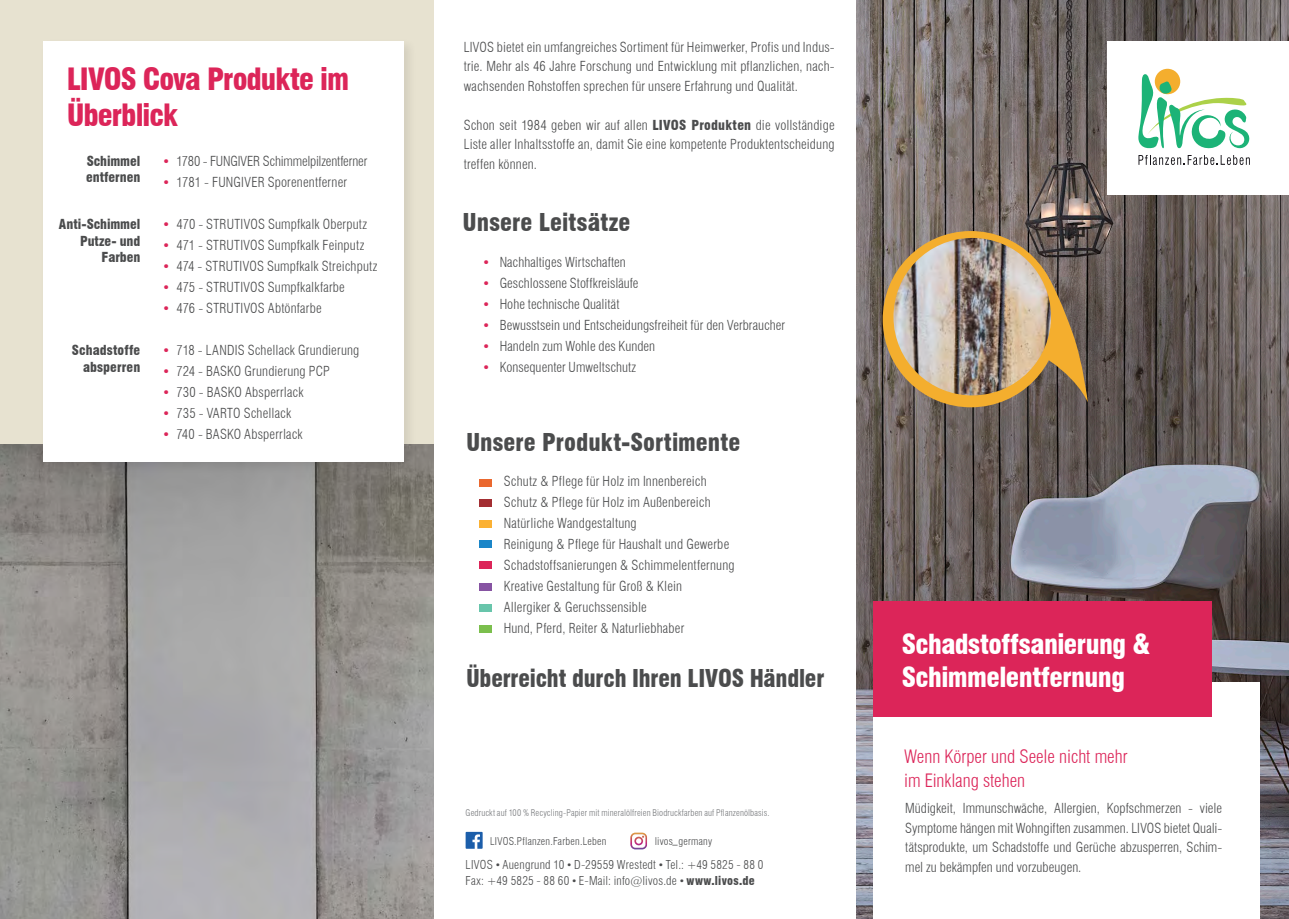
<style>
.page{position:relative;width:1289px;height:919px;background:#fff}
.page>*{position:absolute;margin:0;border:0;box-sizing:border-box;transform-origin:0 0}
.t1{font:900 condensed 30px "Swiss 721 BT";letter-spacing:-.035em;color:#dc2559}
.Titel{font:900 condensed 27px/33px "Swiss 721 BT";letter-spacing:-.02em;color:#fff}
.Zwischenheadline{font:900 condensed 24px "Swiss 721 BT";color:#4b4c4d}
.t2{font:300 condensed 18px "Swiss 721 BT";color:#dc2559}
.t3{font:300 condensed 13.5px/19.5px "Swiss 721 BT";letter-spacing:.01em;color:#4b4c4d;text-align:justify}
.t4{font:900 condensed 13.5px/16.5px "Swiss 721 BT";color:#4b4c4d;text-align:right}
.t5{font:300 condensed 13.5px "Swiss 721 BT";letter-spacing:-.01em;color:#4b4c4d}
.t6{font:300 condensed 12px "Swiss 721 BT";letter-spacing:.02em;color:#4b4c4d}
.t7{font:300 condensed 10.5px "Swiss 721 BT";letter-spacing:.025em;color:#4b4c4d}
.t8{font:300 condensed 9px "Swiss 721 BT";letter-spacing:.01em;color:#76787b}
.s1{font-family:"Ubuntu";font-weight:700;font-stretch:normal;color:#dc2559}
.s2{font-weight:900}
.s3{font-weight:400;font-stretch:normal}
.s4{font-family:"Ubuntu";font-stretch:normal}
</style>
<div class="page">
<img style="left:856px;top:0;width:432px;height:918px">
<div style="left:873px;top:683px;width:386px;height:235px;background:#fff"></div>
<div style="left:873px;top:601px;width:338px;height:116px;background:#dc2559"></div>
<div style="left:0;top:0;width:434px;height:918px;background:#e7e2d0"></div>
<div style="left:1107px;top:41px;width:181px;height:153px;background:#fff"></div>
<img style="left:0;top:444px;width:434px;height:474px">
<div style="left:39px;top:38px;width:378px;height:436px;background:#231f20;opacity:.1"></div>
<div style="left:43px;top:41px;width:361px;height:420px;background:#fff"></div>
<div style="left:882px;top:230px;width:177px;height:177px;background:#f4ae2e;border-radius:50%"></div>
<svg style="left:1001px;top:266px;width:86px;height:136px;background:#987849"></svg>
<img style="left:893px;top:238px;width:158px;height:158px">
<div style="left:1154px;top:69px;width:26px;height:25px;background:#f4ae2e;border-radius:50%"></div>
<svg style="left:1138px;top:74px;width:112px;height:75px"></svg>
<svg style="left:1138px;top:155px;width:111px;height:10px"></svg>
<svg style="left:465px;top:831px;width:17px;height:17px"></svg>
<svg style="left:630px;top:832px;width:17px;height:17px"></svg>
<div style="left:479px;top:479px;width:12px;height:7px;background:#ea682f"></div>
<div style="left:479px;top:561px;width:12px;height:7px;background:#dc2559"></div>
<div style="left:479px;top:499px;width:12px;height:7px;background:#a32e32"></div>
<div style="left:479px;top:583px;width:12px;height:7px;background:#8653a2"></div>
<div style="left:479px;top:520px;width:12px;height:7px;background:#fbb133"></div>
<div style="left:479px;top:604px;width:12px;height:7px;background:#68c5ab"></div>
<div style="left:479px;top:540px;width:12px;height:8px;background:#1b86c8"></div>
<div style="left:479px;top:625px;width:12px;height:7px;background:#7bbf4d"></div>
<p class="t1" style="left:67px;top:61px;width:284px">LIVOS Cova Produkte im</p>
<p class="t1" style="left:67px;top:97px;width:113px">Überblick</p>
<p class="t4" style="left:86px;top:153px;width:56px;text-align:left">Schimmel entfernen</p>
<p class="t4" style="left:59px;top:216px;width:83px">Anti-Schimmel<br>Putze- und<br>Farben</p>
<p class="t4" style="left:72px;top:342px;width:70px">Schadstoffe absperren</p>
<p class="t5" style="left:164px;top:153px;width:205px"><span class="s1">•</span> 1780 - FUNGIVER Schimmelpilzentferner</p>
<p class="t3" style="left:164px;top:172px;width:185px"><span class="s1">•</span> 1781 - FUNGIVER Sporenentferner</p>
<p class="t3" style="left:164px;top:214px;width:205px"><span class="s1">•</span> 470 - STRUTIVOS Sumpfkalk Oberputz</p>
<p class="t3" style="left:164px;top:235px;width:202px"><span class="s1">•</span> 471 - STRUTIVOS Sumpfkalk Feinputz</p>
<p class="t3" style="left:164px;top:256px;width:215px"><span class="s1">•</span> 474 - STRUTIVOS Sumpfkalk Streichputz</p>
<p class="t3" style="left:164px;top:277px;width:183px"><span class="s1">•</span> 475 - STRUTIVOS Sumpfkalkfarbe</p>
<p class="t3" style="left:164px;top:298px;width:159px"><span class="s1">•</span> 476 - STRUTIVOS Abtönfarbe</p>
<p class="t3" style="left:164px;top:340px;width:197px"><span class="s1">•</span> 718 - LANDIS Schellack Grundierung</p>
<p class="t3" style="left:164px;top:361px;width:168px"><span class="s1">•</span> 724 - BASKO Grundierung PCP</p>
<p class="t3" style="left:164px;top:382px;width:141px"><span class="s1">•</span> 730 - BASKO Absperrlack</p>
<p class="t3" style="left:164px;top:403px;width:129px"><span class="s1">•</span> 735 - VARTO Schellack</p>
<p class="t3" style="left:164px;top:424px;width:140px"><span class="s1">•</span> 740 - BASKO Absperrlack</p>
<p class="t3" style="left:463px;top:37px;width:372px">LIVOS bietet ein umfangreiches Sortiment für Heimwerker, Profis und Indus&shy;trie. Mehr als 46 Jahre Forschung und Entwicklung mit pflanzlichen, nach&shy;wachsenden Rohstoffen sprechen für unsere Erfahrung und Qualität.</p>
<p class="t3" style="left:463px;top:115px;width:372px">Schon seit 1984 geben wir auf allen <span class="s2">LIVOS Produkten</span> die vollständige Liste aller Inhaltsstoffe an, damit Sie eine kompetente Produktentscheidung treffen können.</p>
<p class="Zwischenheadline" style="left:462px;top:208px;width:169px">Unsere Leitsätze</p>
<p class="t3" style="left:484px;top:252px;width:143px"><span class="s1">•</span> Nachhaltiges Wirtschaften</p>
<p class="t3" style="left:484px;top:273px;width:156px"><span class="s1">•</span> Geschlossene Stoffkreisläufe</p>
<p class="t3" style="left:484px;top:294px;width:137px"><span class="s1">•</span> Hohe technische Qualität</p>
<p class="t3" style="left:484px;top:315px;width:303px"><span class="s1">•</span> Bewusstsein und Entscheidungsfreiheit für den Verbraucher</p>
<p class="t3" style="left:484px;top:336px;width:173px"><span class="s1">•</span> Handeln zum Wohle des Kunden</p>
<p class="t3" style="left:484px;top:357px;width:154px"><span class="s1">•</span> Konsequenter Umweltschutz</p>
<p class="Zwischenheadline" style="left:466px;top:428px;width:276px">Unsere Produkt-Sortimente</p>
<p class="t3" style="left:504px;top:471px;width:204px">Schutz &amp; Pflege für Holz im Innenbereich</p>
<p class="t3" style="left:504px;top:492px;width:208px">Schutz &amp; Pflege für Holz im Außenbereich</p>
<p class="t3" style="left:504px;top:513px;width:134px">Natürliche Wandgestaltung</p>
<p class="t3" style="left:504px;top:534px;width:227px">Reinigung &amp; Pflege für Haushalt und Gewerbe</p>
<p class="t3" style="left:504px;top:555px;width:232px">Schadstoffsanierungen &amp; Schimmelentfernung</p>
<p class="t3" style="left:504px;top:576px;width:180px">Kreative Gestaltung für Groß &amp; Klein</p>
<p class="t3" style="left:504px;top:597px;width:145px">Allergiker &amp; Geruchssensible</p>
<p class="t3" style="left:504px;top:618px;width:182px">Hund, Pferd, Reiter &amp; Naturliebhaber</p>
<p class="Zwischenheadline" style="left:466px;top:663px;width:360px">Überreicht durch Ihren LIVOS Händler</p>
<p class="t8" style="left:465px;top:807px;width:305px">Gedruckt auf 100 % Recycling-Papier mit mineralölfreien Biodruckfarben auf Pflanzenölbasis.</p>
<p class="t7" style="left:490px;top:834px;width:118px">LIVOS.Pflanzen.Farben.Leben</p>
<p class="t7" style="left:654px;top:834px;width:59px">livos<span class="s3">_</span>germany</p>
<p class="t6" style="left:465px;top:856px;width:299px">LIVOS <span class="s4">•</span> Auengrund 10 <span class="s4">•</span> D-29559 Wrestedt <span class="s4">•</span> Tel.: +49 5825 - 88 0</p>
<p class="t6" style="left:465px;top:873px;width:291px">Fax: +49 5825 - 88 60 <span class="s4">•</span> E-Mail: info@livos.de <span class="s4">•</span> <span class="s2">www.livos.de</span></p>
<p class="Titel" style="left:901px;top:627px;width:250px">Schadstoffsanierung &amp;<br>Schimmelentfernung</p>
<p class="t2" style="left:904px;top:746px;width:225px">Wenn Körper und Seele nicht mehr</p>
<p class="t2" style="left:904px;top:770px;width:122px">im Einklang stehen</p>
<p class="t3" style="left:905px;top:798px;width:318px">Müdigkeit, Immunschwäche, Allergien, Kopfschmerzen - viele Symptome hängen mit Wohngiften zusammen. LIVOS bietet Quali&shy;tätsprodukte, um Schadstoffe und Gerüche abzusperren, Schim&shy;mel zu bekämpfen und vorzubeugen.</p>
</div>
